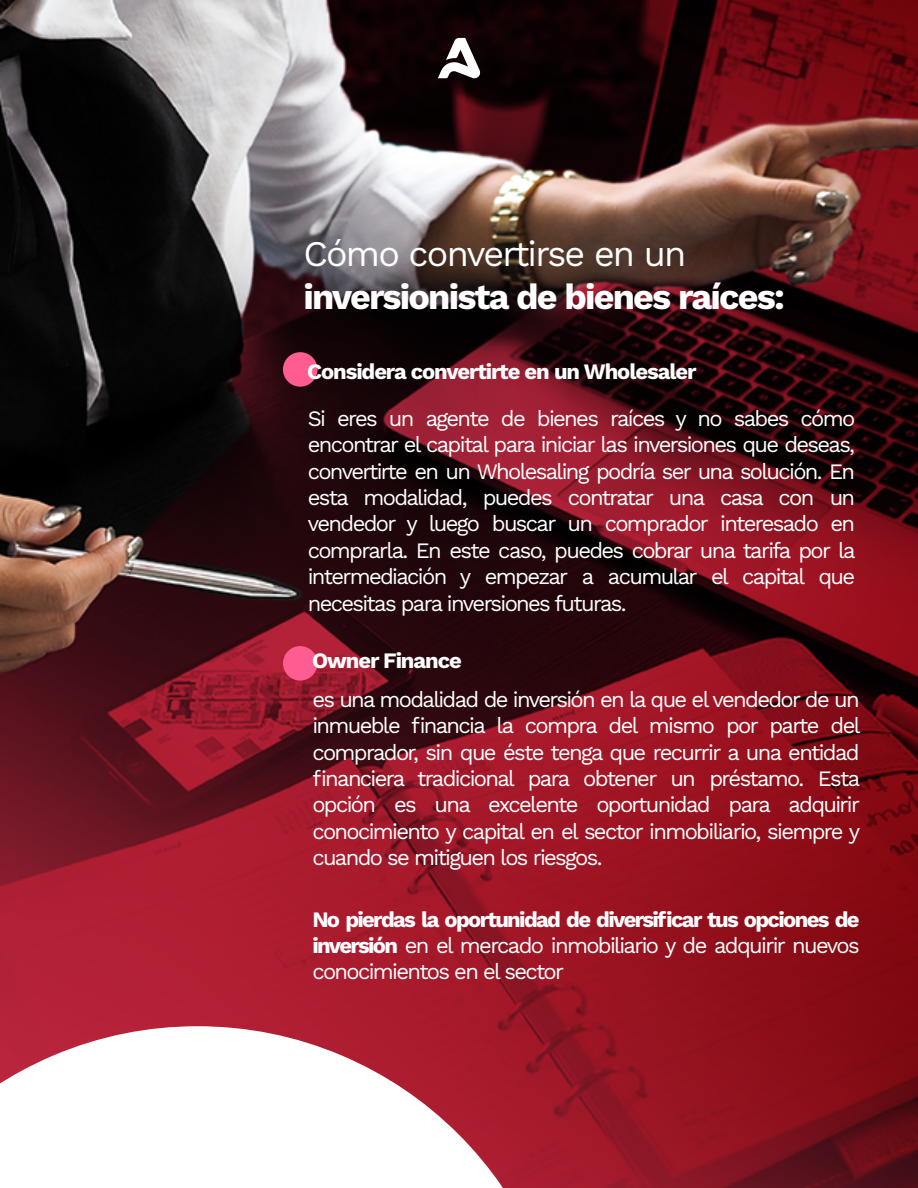
<style>
.page{position:relative;width:918px;height:1188px;background:#fff}
.page>*{position:absolute;margin:0;border:0;box-sizing:border-box;transform-origin:0 0}
.t1{font:700 36px "Work Sans";letter-spacing:-.05em;color:#fff}
.t2{font:36px "Work Sans";letter-spacing:-.05em;color:#fff}
.t3{font:22.05px/26.4px "Work Sans";letter-spacing:-.075em;color:#fff;text-align:justify}
.t4{font:700 22.05px "Work Sans";letter-spacing:-.05em;color:#fff}
.s1{font-weight:700}
</style>
<div class="page">
<img style="left:0;top:0;width:918px;height:1188px">
<svg style="left:438px;top:38px;width:43px;height:40px"></svg>
<svg style="left:0;top:1026px;width:534px;height:162px"></svg>
<div style="left:283px;top:352px;width:34px;height:35px;background:#ff5c92;border-radius:50%"></div>
<div style="left:283px;top:646px;width:34px;height:35px;background:#ff5c92;border-radius:50%"></div>
<h1 class="t2" style="left:303px;top:226px;width:385px">Cómo convertirse en un</h1>
<h1 class="t1" style="left:303px;top:269px;width:483px">inversionista de bienes raíces:</h1>
<p class="t4" style="left:307px;top:355px;width:391px">Considera convertirte en un Wholesaler</p>
<p class="t3" style="left:308px;top:404px;width:549px">Si eres un agente de bienes raíces y no sabes cómo encontrar el capital para iniciar las inversiones que deseas, convertirte en un Wholesaling podría ser una solución. En esta modalidad, puedes contratar una casa con un vendedor y luego buscar un comprador interesado en comprarla. En este caso, puedes cobrar una tarifa por la intermediación y empezar a acumular el capital que necesitas para inversiones futuras.</p>
<p class="t4" style="left:312px;top:644px;width:151px">Owner Finance</p>
<p class="t3" style="left:312px;top:685px;width:550px">es una modalidad de inversión en la que el vendedor de un inmueble financia la compra del mismo por parte del comprador, sin que éste tenga que recurrir a una entidad financiera tradicional para obtener un préstamo. Esta opción es una excelente oportunidad para adquirir conocimiento y capital en el sector inmobiliario, siempre y cuando se mitiguen los riesgos.</p>
<p class="t3" style="left:312px;top:905px;width:549px"><span class="s1">No pierdas la oportunidad de diversificar tus opciones de inversión</span> en el mercado inmobiliario y de adquirir nuevos conocimientos en el sector</p>
</div>
